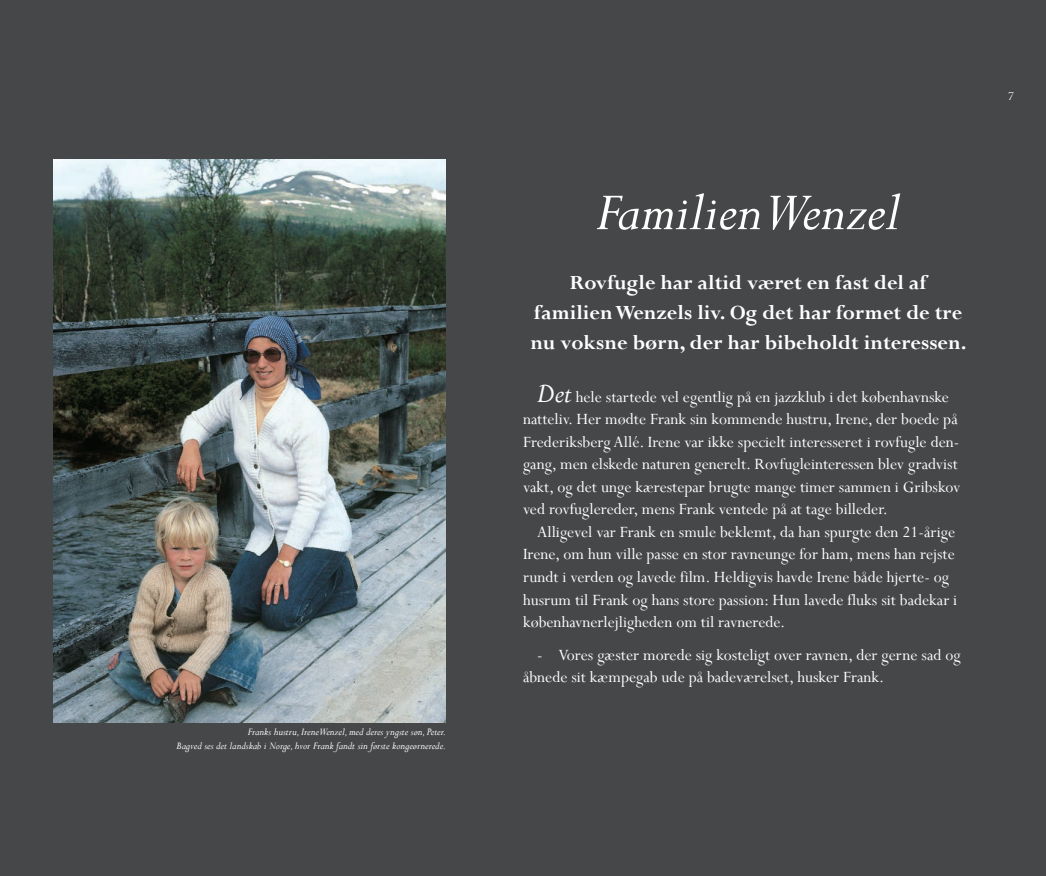
<style>
.page{position:relative;width:1046px;height:876px;background:#fff}
.page>*{position:absolute;margin:0;border:0;box-sizing:border-box;transform-origin:0 0}
.t1{font:italic 60px "Perpetua";color:#fff}
.t2{font:700 22.5px/30px "Perpetua";color:#fff;text-align:center}
.t3{font:17.5px/22.5px "Perpetua";color:#fff}
.t4{font:italic 13.75px "Perpetua";color:#fff}
.t5{font:italic 11.25px/13.5px "Perpetua";color:#fff;text-align:right}
.s1{font-style:italic;font-size:30px}
</style>
<div class="page">
<div style="left:0;top:0;width:1045px;height:875px;background:#464749"></div>
<img style="left:53px;top:159px;width:392px;height:563px">
<p class="t5" style="left:176px;top:724px;width:271px">Franks hustru, Irene Wenzel, med deres yngste søn, Peter.<br>Bagved ses det landskab i Norge, hvor Frank fandt sin første kongeørnerede.</p>
<p class="t1" style="left:596px;top:174px;width:305px">Familien Wenzel</p>
<p class="t2" style="left:530px;top:267px;width:437px">Rovfugle har altid været en fast del af familien Wenzels liv. Og det har formet de tre nu voksne børn, der har bibeholdt interessen.</p>
<p class="t3" style="left:537px;top:385px;width:413px"><span class="s1">Det</span> hele startede vel egentlig på en jazzklub i det københavnske</p>
<p class="t3" style="left:523px;top:407px;width:436px">natteliv. Her mødte Frank sin kommende hustru, Irene, der boede på</p>
<p class="t3" style="left:523px;top:430px;width:438px">Frederiksberg Allé. Irene var ikke specielt interesseret i rovfugle den-</p>
<p class="t3" style="left:523px;top:452px;width:436px">gang, men elskede naturen generelt. Rovfugleinteressen blev gradvist</p>
<p class="t3" style="left:523px;top:475px;width:439px">vakt, og det unge kærestepar brugte mange timer sammen i Gribskov</p>
<p class="t3" style="left:523px;top:497px;width:366px">ved rovfuglereder, mens Frank ventede på at tage billeder.</p>
<p class="t3" style="left:537px;top:520px;width:419px">Alligevel var Frank en smule beklemt, da han spurgte den 21-årige</p>
<p class="t3" style="left:523px;top:542px;width:433px">Irene, om hun ville passe en stor ravneunge for ham, mens han rejste</p>
<p class="t3" style="left:523px;top:565px;width:427px">rundt i verden og lavede film. Heldigvis havde Irene både hjerte- og</p>
<p class="t3" style="left:523px;top:587px;width:436px">husrum til Frank og hans store passion: Hun lavede fluks sit badekar i</p>
<p class="t3" style="left:523px;top:610px;width:264px">københavnerlejligheden om til ravnerede.</p>
<p class="t3" style="left:523px;top:642px;width:439px;text-indent:14px">- Vores gæster morede sig kosteligt over ravnen, der gerne sad og åbnede sit kæmpegab ude på badeværelset, husker Frank.</p>
<p class="t4" style="left:1007px;top:87px;width:8px">7</p>
</div>
